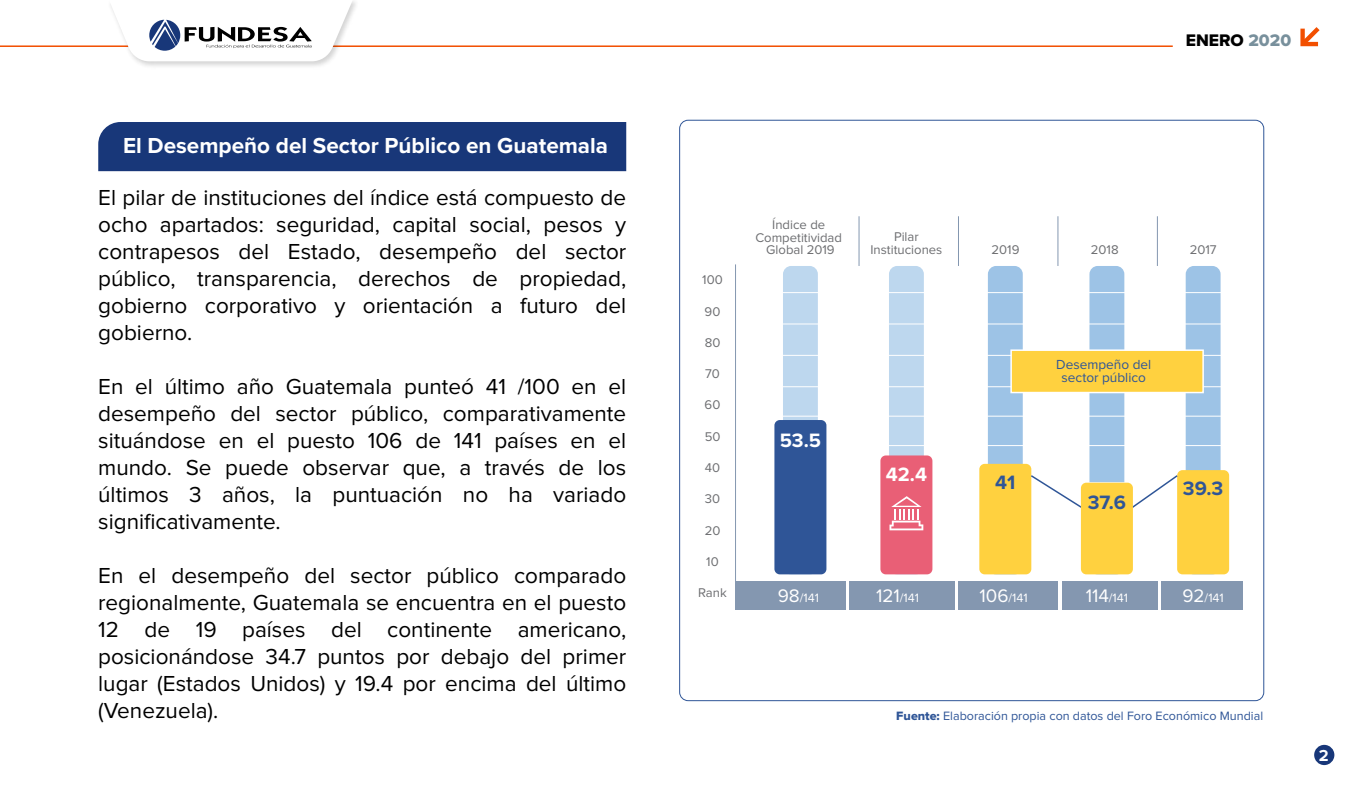
<style>
.page{position:relative;width:1362px;height:792px;background:#fff}
.page>*{position:absolute;margin:0;border:0;box-sizing:border-box;transform-origin:0 0}
.t1{font:22.5px/27px "Proxima Nova";color:#000;text-align:justify}
.t2{font:700 22.5px "Proxima Nova";color:#fff}
.t3{font:700 20.1px "Proxima Nova";color:#2f5597}
.t4{font:700 20.1px "Proxima Nova";color:#fff}
.t5{font:17.4px "Proxima Nova Extrabld";color:#000}
.t6{font:700 16.5px "Proxima Nova";color:#fff}
.t7{font:13.65px/12.9px "Proxima Nova";color:#2f5597;text-align:center}
.t8{font:13.05px/12.5px "Proxima Nova";color:#6d6e71;text-align:center}
.t9{font:12.6px "Proxima Nova";color:#fff}
.t10{font:12.45px "Proxima Nova";color:#2f5597}
.s1{color:#78909c}
.s2{font-size:18.75px}
.s3{font-family:"Proxima Nova Extrabld"}
</style>
<div class="page">
<svg style="left:1300px;top:27px;width:20px;height:19px"></svg>
<svg style="left:0;top:0;width:1173px;height:61px"></svg>
<div style="left:1314px;top:745px;width:20px;height:20px;background:#183779;border-radius:50%"></div>
<div style="left:783px;top:266px;width:35px;height:308px;background:#bdd7ee;border-radius:8px"></div>
<div style="left:1186px;top:266px;width:35px;height:308px;background:#9dc3e6;border-radius:8px"></div>
<div style="left:889px;top:266px;width:35px;height:308px;background:#bdd7ee;border-radius:8px"></div>
<div style="left:988px;top:266px;width:35px;height:308px;background:#9dc3e6;border-radius:8px"></div>
<div style="left:1089px;top:266px;width:35px;height:308px;background:#9dc3e6;border-radius:8px"></div>
<hr style="left:758px;top:292px;width:491px;height:1px;background:#fff">
<hr style="left:758px;top:324px;width:491px;height:1px;background:#fff">
<hr style="left:758px;top:355px;width:491px;height:1px;background:#fff">
<hr style="left:758px;top:416px;width:491px;height:1px;background:#fff">
<hr style="left:758px;top:445px;width:491px;height:1px;background:#fff">
<hr style="left:758px;top:386px;width:491px;height:1px;background:#fff">
<div style="left:774px;top:420px;width:52px;height:154px;background:#2f5597;border-radius:5px"></div>
<div style="left:736px;top:581px;width:110px;height:29px;background:#8497b0"></div>
<div style="left:1177px;top:470px;width:52px;height:104px;background:#ffd13f;border-radius:5px"></div>
<div style="left:1162px;top:581px;width:81px;height:29px;background:#8497b0"></div>
<div style="left:880px;top:455px;width:52px;height:119px;background:#e95f76;border-radius:5px"></div>
<svg style="left:889px;top:496px;width:34px;height:34px"></svg>
<div style="left:850px;top:581px;width:105px;height:29px;background:#8497b0"></div>
<div style="left:979px;top:464px;width:52px;height:110px;background:#ffd13f;border-radius:5px"></div>
<div style="left:958px;top:581px;width:100px;height:29px;background:#8497b0"></div>
<svg style="left:1031px;top:474px;width:147px;height:34px"></svg>
<div style="left:1081px;top:483px;width:52px;height:91px;background:#ffd13f;border-radius:5px"></div>
<div style="left:1010px;top:349px;width:194px;height:44px;background:#ffd13f;border:2px solid #fff"></div>
<div style="left:1062px;top:581px;width:95px;height:29px;background:#8497b0"></div>
<hr style="left:735px;top:264px;width:1px;height:319px;background:#8497b0">
<hr style="left:859px;top:216px;width:1px;height:50px;background:#8497b0">
<hr style="left:1058px;top:216px;width:1px;height:50px;background:#8497b0">
<hr style="left:958px;top:216px;width:1px;height:50px;background:#8497b0">
<hr style="left:1157px;top:216px;width:1px;height:50px;background:#8497b0">
<div style="left:98px;top:122px;width:528px;height:49px;background:#183779"></div>
<p class="t2" style="left:123px;top:128px;width:487px">El Desempeño del Sector Público en Guatemala</p>
<p class="t1" style="left:98px;top:185px;width:530px">El pilar de instituciones del índice está compuesto de ocho apartados: seguridad, capital social, pesos y contrapesos del Estado, desempeño del sector público, transparencia, derechos de propiedad, gobierno corporativo y orientación a futuro del gobierno.</p>
<p class="t1" style="left:98px;top:374px;width:530px">En el último año Guatemala punteó 41 /100 en el desempeño del sector público, comparativamente situándose en el puesto 106 de 141 países en el mundo. Se puede observar que, a través de los últimos 3 años, la puntuación no ha variado significativamente.</p>
<p class="t1" style="left:98px;top:563px;width:530px">En el desempeño del sector público comparado regionalmente, Guatemala se encuentra en el puesto 12 de 19 países del continente americano, posicionándose 34.7 puntos por debajo del primer lugar (Estados Unidos) y 19.4 por encima del último (Venezuela).</p>
<p class="t5" style="left:1186px;top:27px;width:107px">ENERO <span class="s1">2020</span></p>
<p class="t8" style="left:702px;top:274px;width:22px">100</p>
<p class="t8" style="left:705px;top:305px;width:17px">90</p>
<p class="t8" style="left:705px;top:337px;width:17px">80</p>
<p class="t8" style="left:705px;top:368px;width:16px">70</p>
<p class="t8" style="left:705px;top:399px;width:17px">60</p>
<p class="t8" style="left:705px;top:431px;width:17px">50</p>
<p class="t8" style="left:705px;top:462px;width:17px">40</p>
<p class="t8" style="left:705px;top:493px;width:17px">30</p>
<p class="t8" style="left:705px;top:525px;width:17px">20</p>
<p class="t8" style="left:706px;top:556px;width:14px">10</p>
<p class="t8" style="left:698px;top:587px;width:30px">Rank</p>
<p class="t8" style="left:755px;top:219px;width:88px">Índice de<br>Competitividad<br>Global 2019</p>
<p class="t4" style="left:780px;top:426px;width:43px">53.5</p>
<p class="t9" style="left:778px;top:592px;width:43px"><span class="s2">98</span>/141</p>
<p class="t8" style="left:870px;top:231px;width:73px">Pilar<br>Instituciones</p>
<p class="t4" style="left:886px;top:459px;width:43px">42.4</p>
<p class="t9" style="left:876px;top:592px;width:45px"><span class="s2">121</span>/141</p>
<p class="t8" style="left:992px;top:244px;width:29px">2019</p>
<p class="t8" style="left:1091px;top:244px;width:29px">2018</p>
<p class="t8" style="left:1190px;top:244px;width:28px">2017</p>
<p class="t7" style="left:1056px;top:359px;width:97px">Desempeño del sector público</p>
<p class="t3" style="left:995px;top:467px;width:22px">41</p>
<p class="t9" style="left:979px;top:592px;width:50px"><span class="s2">106</span>/141</p>
<p class="t3" style="left:1088px;top:487px;width:40px">37.6</p>
<p class="t9" style="left:1086px;top:592px;width:44px"><span class="s2">114</span>/141</p>
<p class="t3" style="left:1183px;top:473px;width:42px">39.3</p>
<p class="t9" style="left:1182px;top:592px;width:43px"><span class="s2">92</span>/141</p>
<p class="t10" style="left:896px;top:710px;width:368px"><span class="s3">Fuente:</span> Elaboración propia con datos del Foro Económico Mundial</p>
<p class="t6" style="left:1319px;top:743px;width:11px">2</p>
</div>
